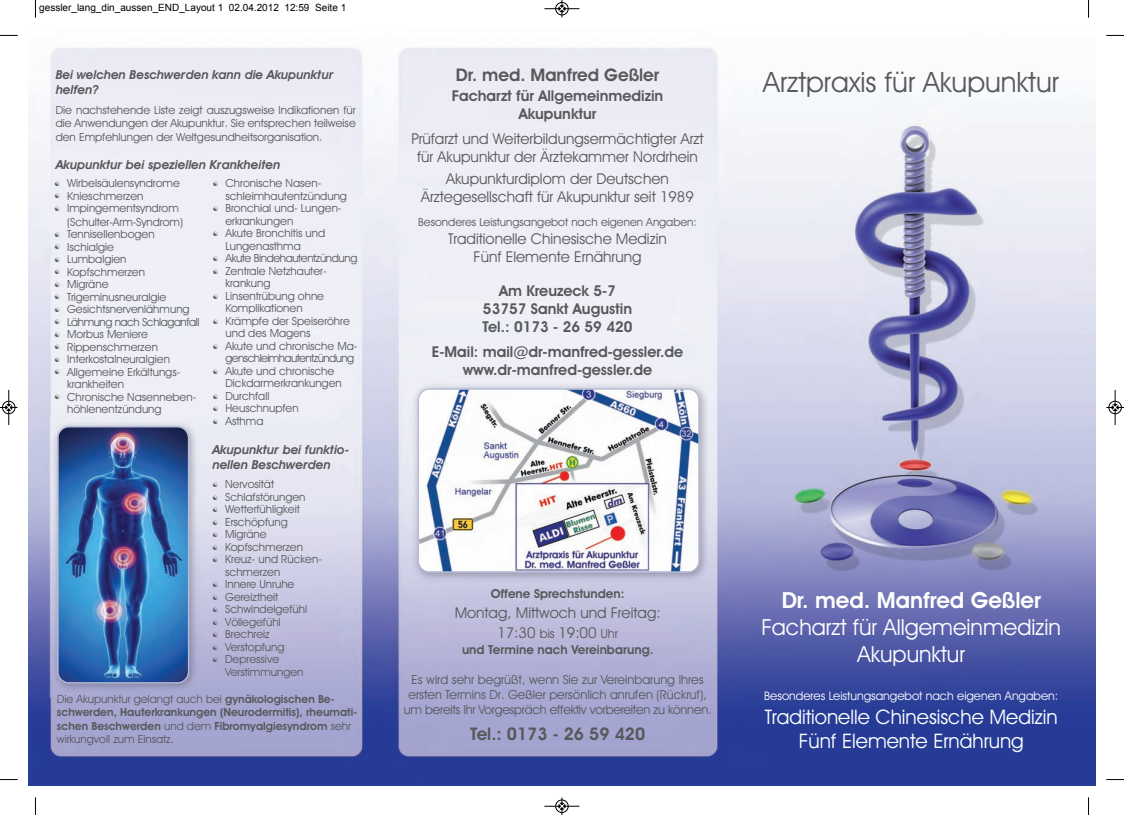
<style>
.page{position:relative;width:1124px;height:815px;background:#fff}
.page>*{position:absolute;margin:0;border:0;box-sizing:border-box;transform-origin:0 0}
.t1{font:28.25px "Avant Garde IT Cby BT";color:#57585a}
.t2{font:22.25px/26.8px "Avant Garde IT Cby BT";color:#fff;text-align:center}
.t3{font:600 22.25px "Avant Garde IT Cby BT";color:#fff}
.t4{font:20.12px/24.1px "Avant Garde IT Cby BT";color:#fff;text-align:center}
.t5{font:600 17.5px "Avant Garde IT Cby BT";color:#57585a}
.t6{font:15px/18px "Avant Garde IT Cby BT";color:#57585a;text-align:center}
.t7{font:600 15px/18px "Avant Garde IT Cby BT";color:#57585a;text-align:center}
.t8{font:12.5px/15px "Avant Garde IT Cby BT";color:#57585a;text-align:center}
.t9{font:italic 600 12.5px/15px "Avant Garde IT Cby BT";color:#57585a}
.t10{font:600 12.5px "Avant Garde IT Cby BT";color:#57585a}
.t11{font:11.88px "Avant Garde IT Cby BT";color:#fff}
.t12{font:11.25px/12.5px "Avant Garde IT Cby BT";color:#57585a}
.t13{font:600 11.25px/13.5px "Avant Garde IT Cby BT";color:#57585a}
.t14{font:10px "Arial";color:#000}
.s1{font-weight:400}
.s2{font-size:12.5px}
</style>
<div class="page">
<img style="left:28px;top:47px;width:1067px;height:739px">
<img style="left:49px;top:417px;width:153px;height:280px">
<img style="left:58px;top:695px;width:106px;height:2px">
<img style="left:57px;top:426px;width:132px;height:258px">
<img style="left:409px;top:380px;width:304px;height:206px">
<svg style="left:417px;top:388px;width:282px;height:185px"></svg>
<svg style="left:35px;top:0;width:1px;height:18px"></svg>
<svg style="left:0;top:35px;width:18px;height:1px"></svg>
<svg style="left:1088px;top:0;width:1px;height:18px"></svg>
<svg style="left:1106px;top:35px;width:17px;height:1px"></svg>
<svg style="left:35px;top:797px;width:1px;height:18px"></svg>
<svg style="left:0;top:779px;width:18px;height:1px"></svg>
<svg style="left:1088px;top:797px;width:1px;height:18px"></svg>
<svg style="left:1106px;top:779px;width:17px;height:1px"></svg>
<hr style="left:544px;top:8px;width:35px;height:1px;background:#000">
<div style="left:555px;top:2px;width:13px;height:13px;border:1px solid #000;border-radius:50%"></div>
<svg style="left:558px;top:0;width:7px;height:17px"></svg>
<hr style="left:544px;top:806px;width:35px;height:1px;background:#000">
<div style="left:555px;top:800px;width:13px;height:13px;border:1px solid #000;border-radius:50%"></div>
<svg style="left:558px;top:797px;width:7px;height:18px"></svg>
<hr style="left:9px;top:390px;width:1px;height:35px;background:#000">
<div style="left:2px;top:401px;width:13px;height:13px;border:1px solid #000;border-radius:50%"></div>
<svg style="left:0;top:404px;width:18px;height:7px"></svg>
<hr style="left:1114px;top:390px;width:1px;height:35px;background:#000">
<div style="left:1108px;top:401px;width:13px;height:13px;border:1px solid #000;border-radius:50%"></div>
<svg style="left:1106px;top:404px;width:17px;height:7px"></svg>
<svg style="left:213px;top:483px;width:4px;height:4px"></svg>
<svg style="left:213px;top:495px;width:4px;height:5px"></svg>
<svg style="left:213px;top:508px;width:4px;height:4px"></svg>
<svg style="left:213px;top:520px;width:4px;height:5px"></svg>
<svg style="left:213px;top:533px;width:4px;height:4px"></svg>
<svg style="left:213px;top:545px;width:4px;height:5px"></svg>
<svg style="left:213px;top:558px;width:4px;height:4px"></svg>
<svg style="left:213px;top:583px;width:4px;height:4px"></svg>
<svg style="left:213px;top:595px;width:4px;height:5px"></svg>
<svg style="left:213px;top:608px;width:4px;height:4px"></svg>
<svg style="left:213px;top:620px;width:4px;height:5px"></svg>
<svg style="left:213px;top:633px;width:4px;height:4px"></svg>
<svg style="left:213px;top:645px;width:4px;height:5px"></svg>
<svg style="left:213px;top:658px;width:4px;height:4px"></svg>
<svg style="left:55px;top:181px;width:4px;height:5px"></svg>
<svg style="left:55px;top:194px;width:4px;height:4px"></svg>
<svg style="left:55px;top:206px;width:4px;height:5px"></svg>
<svg style="left:55px;top:232px;width:4px;height:5px"></svg>
<svg style="left:55px;top:245px;width:4px;height:4px"></svg>
<svg style="left:55px;top:257px;width:4px;height:5px"></svg>
<svg style="left:55px;top:270px;width:4px;height:4px"></svg>
<svg style="left:55px;top:282px;width:4px;height:5px"></svg>
<svg style="left:55px;top:295px;width:4px;height:4px"></svg>
<svg style="left:55px;top:307px;width:4px;height:5px"></svg>
<svg style="left:55px;top:320px;width:4px;height:4px"></svg>
<svg style="left:55px;top:332px;width:4px;height:5px"></svg>
<svg style="left:55px;top:345px;width:4px;height:4px"></svg>
<svg style="left:55px;top:357px;width:4px;height:5px"></svg>
<svg style="left:55px;top:370px;width:4px;height:4px"></svg>
<svg style="left:55px;top:395px;width:4px;height:4px"></svg>
<svg style="left:213px;top:182px;width:5px;height:4px"></svg>
<svg style="left:213px;top:207px;width:5px;height:4px"></svg>
<svg style="left:213px;top:232px;width:5px;height:4px"></svg>
<svg style="left:213px;top:257px;width:5px;height:4px"></svg>
<svg style="left:213px;top:269px;width:5px;height:5px"></svg>
<svg style="left:213px;top:294px;width:5px;height:5px"></svg>
<svg style="left:213px;top:319px;width:5px;height:5px"></svg>
<svg style="left:213px;top:344px;width:5px;height:5px"></svg>
<svg style="left:213px;top:369px;width:5px;height:5px"></svg>
<svg style="left:213px;top:394px;width:5px;height:5px"></svg>
<svg style="left:213px;top:407px;width:5px;height:4px"></svg>
<svg style="left:213px;top:419px;width:5px;height:5px"></svg>
<p class="t14" style="left:39px;top:2px;width:308px">gessler_lang_din_aussen_END_Layout 1 02.04.2012 12:59 Seite 1</p>
<p class="t9" style="left:56px;top:68px;width:279px">Bei welchen Beschwerden kann die Akupunktur helfen?</p>
<p class="t12" style="left:56px;top:104px;width:301px;line-height:13.6px;text-align:justify">Die nachstehende Liste zeigt auszugsweise Indikationen für die Anwendungen der Akupunktur. Sie entsprechen teilweise den Empfehlungen der Weltgesundheitsorganisation.</p>
<p class="t9" style="left:56px;top:158px;width:226px">Akupunktur bei speziellen Krankheiten</p>
<p class="t12" style="left:67px;top:178px;width:134px">Wirbelsäulensyndrome<br>Knieschmerzen<br>Impingementsyndrom (Schulter-Arm-Syndrom)<br>Tennisellenbogen<br>Ischialgie<br>Lumbalgien<br>Kopfschmerzen<br>Migräne<br>Trigeminusneuralgie<br>Gesichtsnervenlähmung<br>Lähmung nach Schlaganfall<br>Morbus Meniere<br>Rippenschmerzen<br>Interkostalneuralgien<br>Allgemeine Erkältungs&shy;krankheiten<br>Chronische Nasenneben&shy;höhlenentzündung</p>
<p class="t12" style="left:225px;top:178px;width:134px">Chronische Nasen&shy;schleimhautentzündung<br>Bronchial und- Lungen&shy;erkrankungen<br>Akute Bronchitis und<br>Lungenasthma<br>Akute Bindehautentzündung<br>Zentrale Netzhauter&shy;krankung<br>Linsentrübung ohne<br>Komplikationen<br>Krämpfe der Speiseröhre und des Magens<br>Akute und chronische Ma&shy;genschleimhautentzündung<br>Akute und chronische<br>Dickdarmerkrankungen<br>Durchfall<br>Heuschnupfen<br>Asthma</p>
<p class="t9" style="left:212px;top:443px;width:138px">Akupunktur bei funktio&shy;nellen Beschwerden</p>
<p class="t12" style="left:225px;top:479px;width:98px">Nervosität<br>Schlafstörungen<br>Wetterfühligkeit<br>Erschöpfung<br>Migräne<br>Kopfschmerzen<br>Kreuz- und Rücken&shy;schmerzen<br>Innere Unruhe<br>Gereiztheit<br>Schwindelgefühl<br>Völlegefühl<br>Brechreiz<br>Verstopfung<br>Depressive<br>Verstimmungen</p>
<p class="t13" style="left:57px;top:693px;width:302px"><span class="s1">Die Akupunktur gelangt auch bei</span> gynäkologischen Be&shy;schwerden, Hauterkrankungen (Neurodermitis), rheumati&shy;schen Beschwerden <span class="s1">und dem</span> Fibromyalgiesyndrom <span class="s1">sehr wirkungvoll zum Einsatz.</span></p>
<h3 class="t5" style="left:456px;top:69px;width:205px">Dr. med. Manfred Geßler</h3>
<h3 class="t7" style="left:451px;top:88px;width:213px">Facharzt für Allgemeinmedizin<br>Akupunktur</h3>
<h3 class="t6" style="left:411px;top:131px;width:294px">Prüfarzt und Weiterbildungsermächtigter Arzt für Akupunktur der Ärztekammer Nordrhein</h3>
<h3 class="t6" style="left:421px;top:171px;width:274px">Akupunkturdiplom der Deutschen<br>Ärztegesellschaft für Akupunktur seit 1989</h3>
<p class="t12" style="left:418px;top:217px;width:280px">Besonderes Leistungsangebot nach eigenen Angaben:</p>
<h3 class="t6" style="left:448px;top:231px;width:220px">Traditionelle Chinesische Medizin<br>Fünf Elemente Ernährung</h3>
<h3 class="t7" style="left:482px;top:283px;width:151px">Am Kreuzeck 5-7<br>53757 Sankt Augustin<br>Tel.: 0173 - 26 59 420</h3>
<h3 class="t7" style="left:432px;top:344px;width:253px">E-Mail: mail@dr-manfred-gessler.de www.dr-manfred-gessler.de</h3>
<p class="t10" style="left:490px;top:589px;width:135px">Offene Sprechstunden:</p>
<h3 class="t6" style="left:454px;top:604px;width:207px;line-height:20px">Montag, Mittwoch und Freitag:<br>17:30 <span class="s2">bis</span> 19:00 <span class="s2">Uhr</span></h3>
<p class="t10" style="left:462px;top:645px;width:193px">und Termine nach Vereinbarung.</p>
<p class="t8" style="left:403px;top:673px;width:309px">Es wird sehr begrüßt, wenn Sie zur Vereinbarung Ihres ersten Termins Dr. Geßler persönlich anrufen (Rückruf), um bereits Ihr Vorgespräch effektiv vorbereiten zu können.</p>
<h3 class="t5" style="left:470px;top:728px;width:176px">Tel.: 0173 - 26 59 420</h3>
<h1 class="t1" style="left:763px;top:72px;width:297px">Arztpraxis für Akupunktur</h1>
<h2 class="t3" style="left:781px;top:592px;width:260px">Dr. med. Manfred Geßler</h2>
<h2 class="t2" style="left:761px;top:616px;width:301px">Facharzt für Allgemeinmedizin<br>Akupunktur</h2>
<p class="t11" style="left:764px;top:691px;width:295px">Besonderes Leistungsangebot nach eigenen Angaben:</p>
<h3 class="t4" style="left:764px;top:706px;width:294px">Traditionelle Chinesische Medizin<br>Fünf Elemente Ernährung</h3>
</div>
